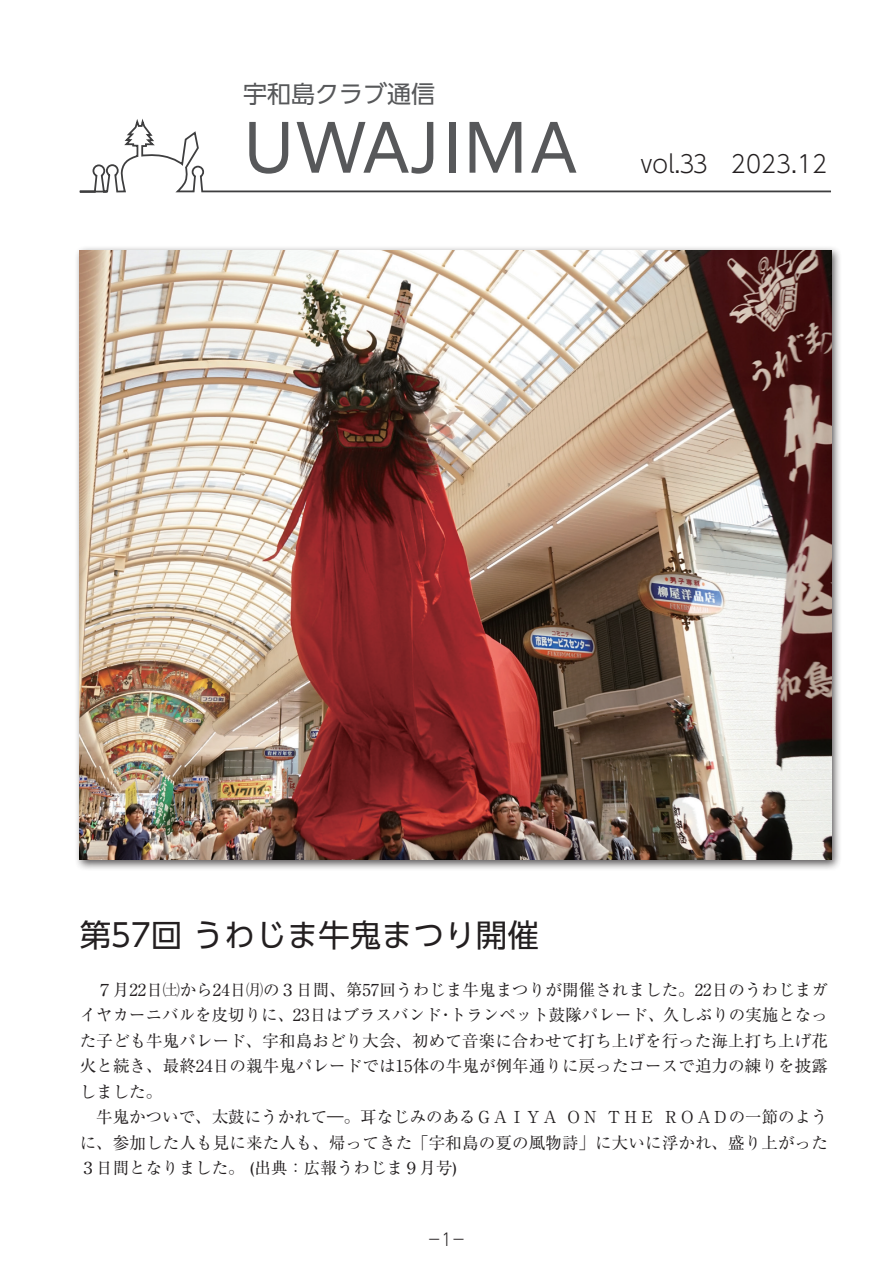
<style>
.page{position:relative;width:893px;height:1263px;background:#fff}
.page>*{position:absolute;margin:0;border:0;box-sizing:border-box;transform-origin:0 0}
.t1{font:64.5px "PUD Shin Go Pr 6 N";letter-spacing:.01em;color:#57585a}
.t2{font:31.5px "UD Shin Go Pr 6 N";letter-spacing:.025em;color:#231f20}
.t3{font:300 24px "UD Shin Go Pr 6 N";color:#231f20}
.t4{font:24px "PUD Shin Go Pr 6 N";color:#57585a}
.t5{font:300 17.25px "UD Shin Go Pr 6 N";color:#231f20;scale:.87 1}
.t6{font:16.5px/25.5px "Ryumin Pr 6 N";letter-spacing:.005em;color:#231f20}
</style>
<div class="page">
<svg style="left:79px;top:118px;width:752px;height:75px"></svg>
<div style="left:74px;top:245px;width:768px;height:626px;background:#231f20;opacity:.75"></div>
<img style="left:80px;top:250px;width:751px;height:610px">
<h3 class="t4" style="left:243px;top:81px;width:193px">宇和島クラブ通信</h3>
<h1 class="t1" style="left:243px;top:112px;width:336px">UWAJIMA</h1>
<h3 class="t3" style="left:640px;top:145px;width:188px">vol.33 2023.12</h3>
<h2 class="t2" style="left:80px;top:910px;width:461px">第57回うわじま牛鬼まつり開催</h2>
<p class="t6" style="left:80px;top:976px;width:750px">　７月22日㈯から24日㈪の３日間、第57回うわじま牛鬼まつりが開催されました。22日のうわじまガイヤカーニバルを皮切りに、23日はブラスバンド・トランペット鼓隊パレード、久しぶりの実施となった子ども牛鬼パレード、宇和島おどり大会、初めて音楽に合わせて打ち上げを行った海上打ち上げ花火と続き、最終24日の親牛鬼パレードでは15体の牛鬼が例年通りに戻ったコースで迫力の練りを披露しました。<br>　牛鬼かついで、太鼓にうかれて―。耳なじみのあるＧＡＩＹＡ ＯＮ ＴＨＥ ＲＯＡＤの一節のように、参加した人も見に来た人も、帰ってきた「宇和島の夏の風物詩」に大いに浮かれ、盛り上がった３日間となりました。 (出典：広報うわじま９月号)</p>
<p class="t5" style="left:427px;top:1225px;width:47px">－1－</p>
</div>
